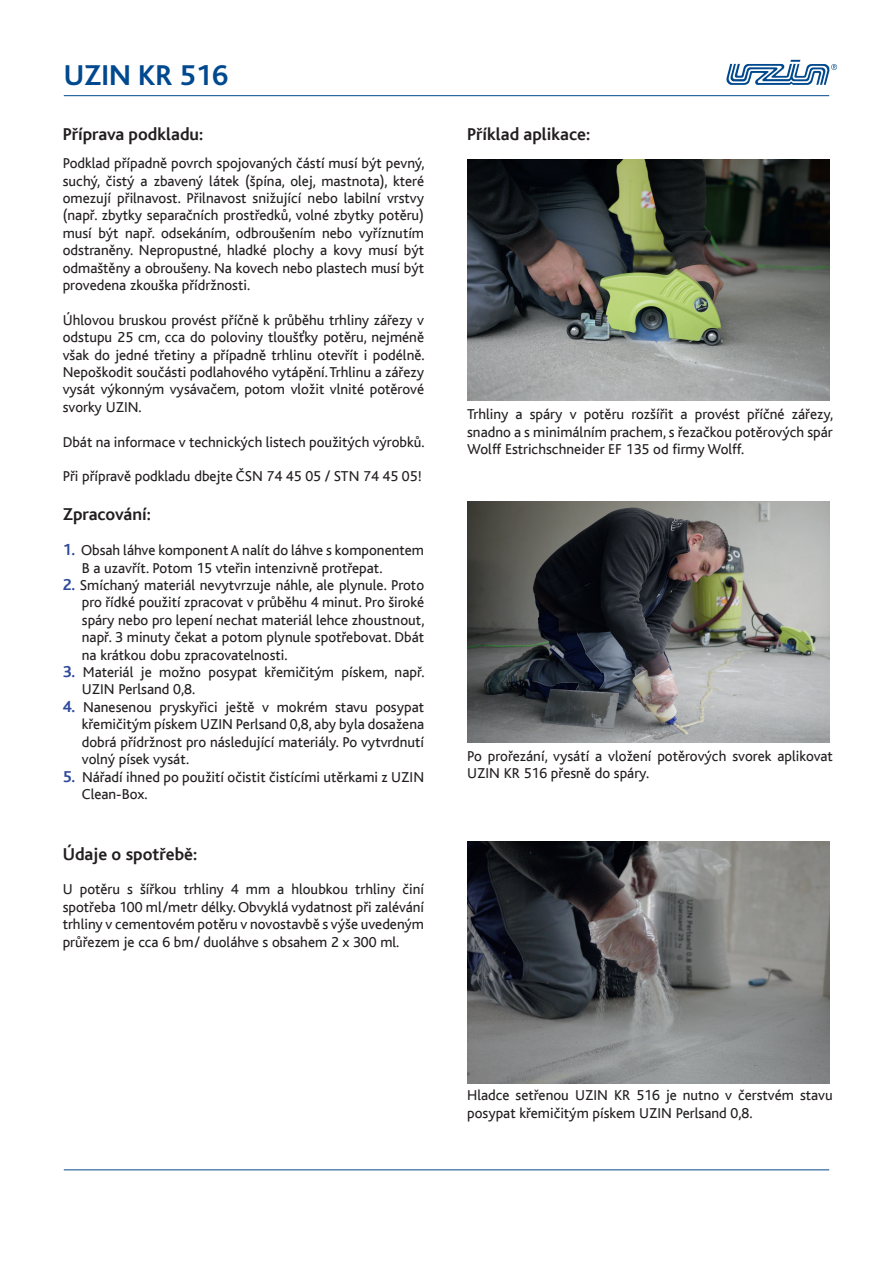
<style>
.page{position:relative;width:893px;height:1263px;background:#fff}
.page>*{position:absolute;margin:0;border:0;box-sizing:border-box;transform-origin:0 0}
.t1{font:700 30px "Bliss";color:#01498e}
.t2{font:18px "Bliss CE Bold";color:#231f20}
.t3{font:15px/17.4px "Bliss CE Regular";color:#231f20;text-align:justify}
.s1{font-family:"Bliss CE Bold";font-size:16.5px;color:#2f4a9d}
</style>
<div class="page">
<svg style="left:726px;top:60px;width:111px;height:25px"></svg>
<img style="left:468px;top:159px;width:361px;height:242px">
<img style="left:468px;top:501px;width:361px;height:241px">
<img style="left:468px;top:842px;width:361px;height:241px">
<hr style="left:64px;top:1169px;width:765px;height:1px;background:#01498e">
<hr style="left:64px;top:95px;width:765px;height:1px;background:#01498e">
<h1 class="t1" style="left:64px;top:60px;width:166px">UZIN KR 516</h1>
<p class="t2" style="left:63px;top:125px;width:142px">Příprava podkladu:</p>
<p class="t3" style="left:63px;top:155px;width:363px">Podklad případně povrch spojovaných částí musí být pevný, suchý, čistý a zbavený látek (špína, olej, mastnota), které omezují přilnavost. Přilnavost snižující nebo labilní vrstvy (např. zbytky separačních prostředků, volné zbytky potěru) musí být např. odsekáním, odbroušením nebo vyříznutím odstraněny. Nepropustné, hladké plochy a kovy musí být odmaštěny a obroušeny. Na kovech nebo plastech musí být provedena zkouška přídržnosti.</p>
<p class="t3" style="left:63px;top:311px;width:363px">Úhlovou bruskou provést příčně k průběhu trhliny zářezy v odstupu 25 cm, cca do poloviny tloušťky potěru, nejméně však do jedné třetiny a případně trhlinu otevřít i podélně.<br>Nepoškodit součásti podlahového vytápění. Trhlinu a zářezy vysát výkonným vysávačem, potom vložit vlnité potěrové svorky UZIN.</p>
<p class="t3" style="left:63px;top:433px;width:363px">Dbát na informace v technických listech použitých výrobků.</p>
<p class="t3" style="left:63px;top:468px;width:361px">Při přípravě podkladu dbejte ČSN 74 45 05 / STN 74 45 05!</p>
<p class="t2" style="left:63px;top:505px;width:90px">Zpracování:</p>
<p class="t3" style="left:82px;top:542px;width:344px;text-indent:-19px"><span class="s1">1.</span> Obsah láhve komponent A nalít do láhve s komponentem<br>B a uzavřít. Potom 15 vteřin intenzivně protřepat.</p>
<p class="t3" style="left:82px;top:577px;width:344px;text-indent:-19px"><span class="s1">2.</span> Smíchaný materiál nevytvrzuje náhle, ale plynule. Proto pro řídké použití zpracovat v průběhu 4 minut. Pro široké spáry nebo pro lepení nechat materiál lehce zhoustnout, např. 3 minuty čekat a potom plynule spotřebovat. Dbát na krátkou dobu zpracovatelnosti.</p>
<p class="t3" style="left:82px;top:664px;width:344px;text-indent:-19px"><span class="s1">3.</span> Materiál je možno posypat křemičitým pískem, např.<br>UZIN Perlsand 0,8.</p>
<p class="t3" style="left:82px;top:698px;width:344px;text-indent:-19px"><span class="s1">4.</span> Nanesenou pryskyřici ještě v mokrém stavu posypat křemičitým pískem UZIN Perlsand 0,8, aby byla dosažena dobrá přídržnost pro následující materiály. Po vytvrdnutí volný písek vysát.</p>
<p class="t3" style="left:82px;top:768px;width:344px;text-indent:-19px"><span class="s1">5.</span> Nářadí ihned po použití očistit čistícími utěrkami z UZIN<br>Clean-Box.</p>
<p class="t2" style="left:63px;top:844px;width:136px">Údaje o spotřebě:</p>
<p class="t3" style="left:63px;top:881px;width:363px">U potěru s šířkou trhliny 4 mm a hloubkou trhliny činí spotřeba 100 ml/metr délky. Obvyklá vydatnost při zalévání trhliny v cementovém potěru v novostavbě s výše uvedeným průřezem je cca 6 bm/ duoláhve s obsahem 2 x 300 ml.</p>
<p class="t2" style="left:467px;top:125px;width:125px">Příklad aplikace:</p>
<p class="t3" style="left:467px;top:406px;width:368px">Trhliny a spáry v potěru rozšířit a provést příčné zářezy, snadno a s minimálním prachem, s řezačkou potěrových spár Wolff Estrichschneider EF 135 od firmy Wolff.</p>
<p class="t3" style="left:467px;top:747px;width:367px">Po prořezání, vysátí a vložení potěrových svorek aplikovat<br>UZIN KR 516 přesně do spáry.</p>
<p class="t3" style="left:467px;top:1087px;width:367px">Hladce setřenou UZIN KR 516 je nutno v čerstvém stavu posypat křemičitým pískem UZIN Perlsand 0,8.</p>
</div>
